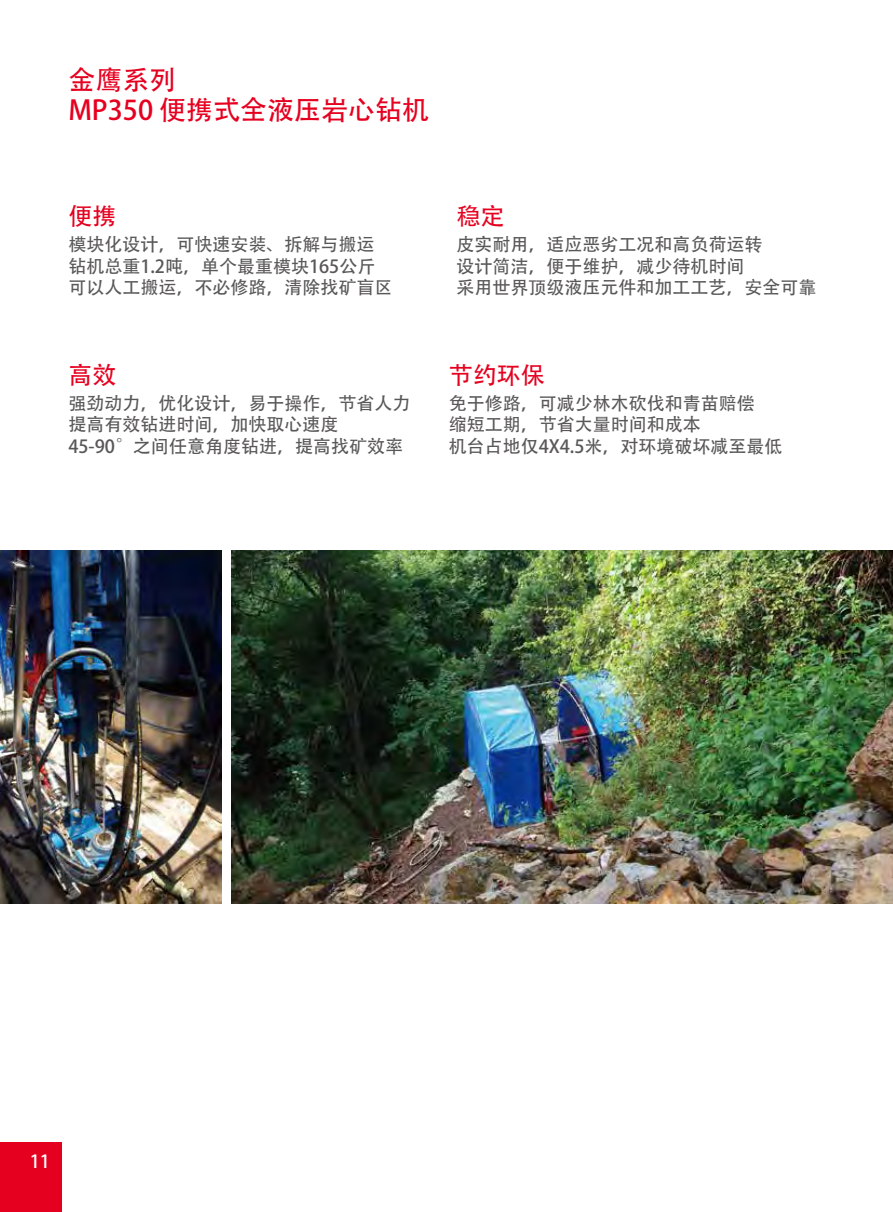
<style>
.page{position:relative;width:893px;height:1212px;background:#fff}
.page>*{position:absolute;margin:0;border:0;box-sizing:border-box;transform-origin:0 0}
.t1{font:27px/30px "FZLTXHK";color:#e60020}
.t2{font:24px "FZLTHJW GB1 0";color:#e60020}
.t3{font:18px/21.6px "FZXH1 JW GB1 0";color:#595757}
.t4{font:18px "FZXH1 JW GB1 0";color:#fff}
.s1{font-family:"FZLTTHJW GB1 0"}
</style>
<div class="page">
<div style="left:0;top:1142px;width:61px;height:70px;background:#e60020"></div>
<img style="left:0;top:550px;width:222px;height:354px">
<img style="left:232px;top:550px;width:661px;height:354px">
<p class="t1" style="left:68px;top:65px;width:362px"><span class="s1">金鹰系列<br></span>MP350 便携式全液压岩心钻机</p>
<p class="t2" style="left:68px;top:202px;width:49px">便携</p>
<p class="t3" style="left:68px;top:234px;width:326px">模块化设计，可快速安装、拆解与搬运钻机总重1.2吨，单个最重模块165公斤可以人工搬运，不必修路，清除找矿盲区</p>
<p class="t2" style="left:68px;top:360px;width:49px">高效</p>
<p class="t3" style="left:68px;top:393px;width:343px">强劲动力，优化设计，易于操作，节省人力提高有效钻进时间，加快取心速度<br>45-90°之间任意角度钻进，提高找矿效率</p>
<p class="t2" style="left:457px;top:202px;width:49px">稳定</p>
<p class="t3" style="left:457px;top:234px;width:361px">皮实耐用，适应恶劣工况和高负荷运转<br>设计简洁，便于维护，减少待机时间<br>采用世界顶级液压元件和加工工艺，安全可靠</p>
<p class="t2" style="left:449px;top:360px;width:97px">节约环保</p>
<p class="t3" style="left:449px;top:393px;width:335px">免于修路，可减少林木砍伐和青苗赔偿<br>缩短工期，节省大量时间和成本<br>机台占地仅4X4.5米，对环境破坏减至最低</p>
<p class="t4" style="left:30px;top:1150px;width:22px">11</p>
</div>
